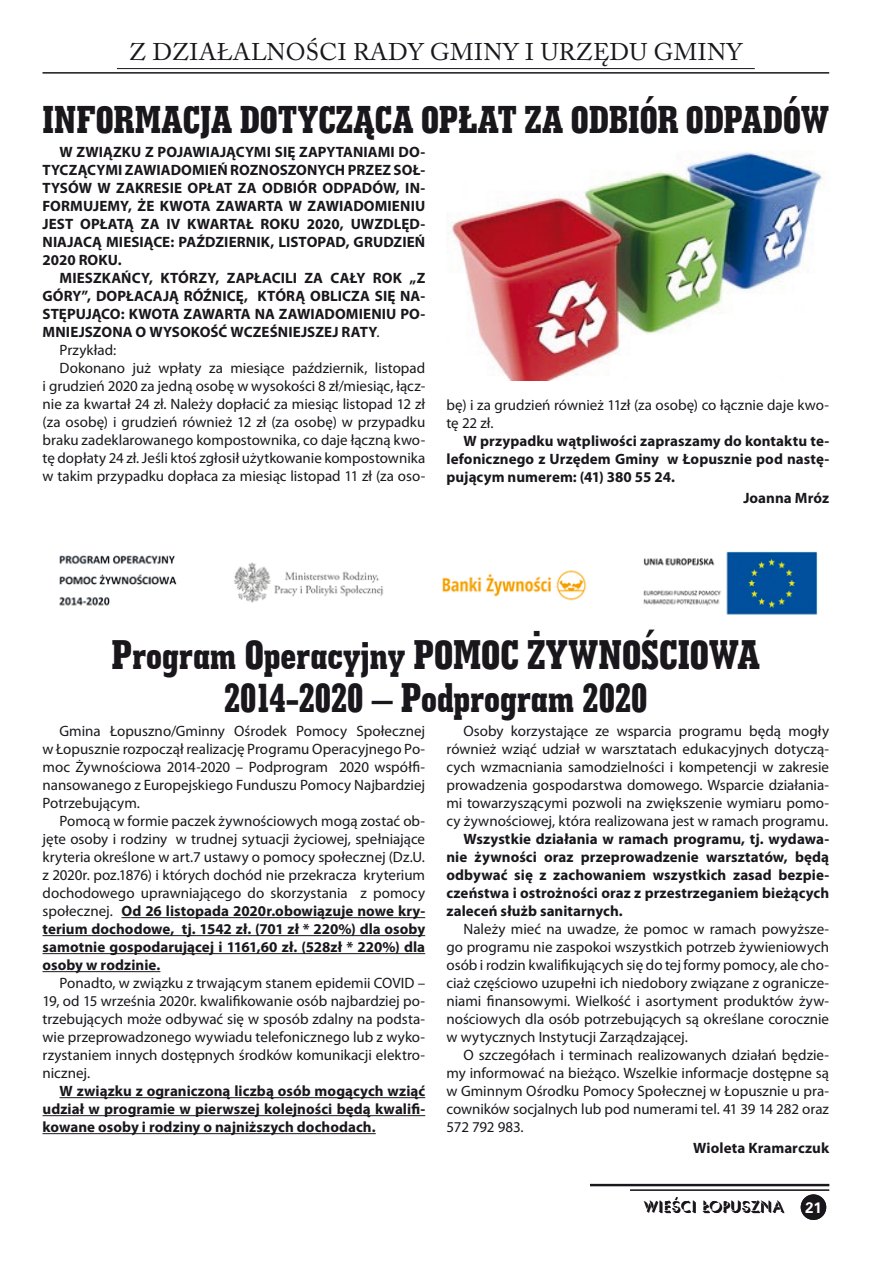
<style>
.page{position:relative;width:893px;height:1263px;background:#fff}
.page>*{position:absolute;margin:0;border:0;box-sizing:border-box;transform-origin:0 0}
.t1{font:42px/43.5px "Geom Slab 703 BT Pl Cd Xtra Bd";letter-spacing:-.005em;color:#1a171c;text-align:center}
.t2{font:39.3px "Geom Slab 703 BT Pl Cd Xtra Bd";color:#1a171c}
.t3{font:24px "Adobe Caslon Pro";letter-spacing:.015em;color:#1a171c}
.t4{font:16.5px "Umbrella";color:#1a171c}
.t5{font:15px/18px "Myriad Pro";color:#1a171c;text-align:justify}
.t6{font:700 15px/18px "Myriad Pro";letter-spacing:.005em;color:#1a171c;text-align:justify}
.t7{font:700 15px "Zurich L2";color:#fff}
.s1{font-weight:400}
.s2{font-weight:700}
</style>
<div class="page">
<hr style="left:43px;top:72px;width:786px;height:2px;background:#1a171c">
<hr style="left:117px;top:68px;width:638px;height:1px;background:#1a171c">
<div style="left:801px;top:1194px;width:25px;height:26px;background:#1a171c;border-radius:50%"></div>
<hr style="left:590px;top:1184px;width:239px;height:2px;background:#1a171c">
<hr style="left:630px;top:1189px;width:199px;height:2px;background:#1a171c">
<img style="left:446px;top:152px;width:376px;height:229px">
<hr style="left:121px;top:917px;width:304px;height:1px;background:#1a171c">
<hr style="left:43px;top:935px;width:382px;height:1px;background:#1a171c">
<hr style="left:43px;top:953px;width:382px;height:1px;background:#1a171c">
<hr style="left:43px;top:971px;width:117px;height:1px;background:#1a171c">
<hr style="left:60px;top:1097px;width:365px;height:1px;background:#1a171c">
<hr style="left:43px;top:1115px;width:382px;height:1px;background:#1a171c">
<hr style="left:43px;top:1133px;width:333px;height:1px;background:#1a171c">
<img style="left:59px;top:551px;width:759px;height:64px">
<h3 class="t3" style="left:129px;top:38px;width:615px">Z DZIAŁALNOŚCI RADY GMINY I URZĘDU GMINY</h3>
<h2 class="t2" style="left:43px;top:95px;width:788px">INFORMACJA DOTYCZĄCA OPŁAT ZA ODBIÓR ODPADÓW</h2>
<p class="t6" style="left:60px;top:143px;width:28px">W ZWIĄZK</p>
<p class="t6" style="left:131px;top:143px;width:62px">U Z POJAWIA</p>
<p class="t6" style="left:220px;top:143px;width:133px">JĄCYMI SIĘ ZA PYTANIAMI</p>
<p class="t6" style="left:399px;top:143px;width:28px">DO -</p>
<p class="t6" style="left:43px;top:161px;width:93px">TYCZĄCYMI ZAWIADOMIE</p>
<p class="t6" style="left:217px;top:161px;width:24px">Ń ROZNO</p>
<p class="t6" style="left:280px;top:161px;width:19px">SZON</p>
<p class="t6" style="left:318px;top:161px;width:49px">YCH PRZEZ</p>
<p class="t6" style="left:394px;top:161px;width:33px">SOŁ-</p>
<p class="t6" style="left:43px;top:179px;width:84px">TYSÓW W ZAKRE</p>
<p class="t6" style="left:162px;top:179px;width:265px">SIE OPŁAT ZA ODBIÓR ODPADÓW, IN-</p>
<p class="t6" style="left:43px;top:197px;width:20px">FORM</p>
<p class="t6" style="left:83px;top:197px;width:89px">UJEMY, ŻE KWO</p>
<p class="t6" style="left:193px;top:197px;width:34px">TA ZAWAR</p>
<p class="t6" style="left:266px;top:197px;width:52px">TAWZAWIADOMIENI</p>
<p class="t6" style="left:415px;top:197px;width:12px">U</p>
<p class="t6" style="left:43px;top:215px;width:156px">JEST OPŁATĄ ZA IV KWAR</p>
<p class="t6" style="left:229px;top:215px;width:43px">TAŁ ROK</p>
<p class="t6" style="left:290px;top:215px;width:83px">U 2020, UWZD</p>
<p class="t6" style="left:394px;top:215px;width:33px">LĘD-</p>
<p class="t6" style="left:43px;top:233px;width:172px">NIAJACĄ MIESIĄCE: PAŹDZIERNIK</p>
<p class="t6" style="left:270px;top:233px;width:122px">, LISTOPAD, GRUDZIE</p>
<p class="t6" style="left:415px;top:233px;width:12px">Ń</p>
<p class="t6" style="left:43px;top:251px;width:47px">2020 ROK</p>
<p class="t6" style="left:108px;top:251px;width:15px">U.</p>
<p class="t6" style="left:60px;top:269px;width:44px">MIESZKA</p>
<p class="t6" style="left:121px;top:269px;width:262px">ŃCY, KTÓRZY, ZAPŁACILI ZA CAŁY ROK</p>
<p class="t6" style="left:43px;top:269px;width:384px;text-indent:367px">„Z GÓRY”, DO PŁACAJĄ RÓŹNI CĘ, KTÓRĄ OBLICZA SIĘ NA-STĘPUJĄCO: KWO</p>
<p class="t6" style="left:162px;top:305px;width:33px">TA ZAWAR</p>
<p class="t6" style="left:233px;top:305px;width:56px">TANA ZAWIADOMIENI</p>
<p class="t6" style="left:386px;top:305px;width:41px">U PO-</p>
<p class="t6" style="left:43px;top:323px;width:10px">MNIE</p>
<p class="t6" style="left:79px;top:323px;width:25px">JSZONA</p>
<p class="t6" style="left:136px;top:323px;width:56px">O WYSOKO</p>
<p class="t6" style="left:211px;top:323px;width:171px">ŚĆ WCZEŚNIEJSZEJ RATY<span class="s1">.</span></p>
<p class="t5" style="left:60px;top:341px;width:58px">Przykład:</p>
<p class="t5" style="left:60px;top:359px;width:367px">Dokonano już wpłaty za miesiące październik, listopad</p>
<p class="t5" style="left:43px;top:377px;width:384px">i grudzień 2020 za jedną osobę w wysokości 8 zł/miesiąc, łącz-</p>
<p class="t5" style="left:43px;top:395px;width:384px">nie za kwartał 24 zł. Należy dopłacić za miesiąc listopad 12 zł</p>
<p class="t5" style="left:43px;top:413px;width:384px">(za osobę) i grudzień również 12 zł (za osobę) w przypadku</p>
<p class="t5" style="left:43px;top:431px;width:384px">braku zadeklarowanego kompostownika, co daje łączną kwo-</p>
<p class="t5" style="left:43px;top:449px;width:384px">tę dopłaty 24 zł. Jeśli ktoś zgłosił użytkowanie kompostownika</p>
<p class="t5" style="left:43px;top:467px;width:384px">w takim przypadku dopłaca za miesiąc listopad 11 zł (za oso-</p>
<p class="t5" style="left:446px;top:395px;width:384px">bę) i za grudzień również 11zł (za osobę) co łącznie daje kwo&shy;tę 22 zł.</p>
<p class="t6" style="left:446px;top:431px;width:384px;text-indent:17px">W przypadku wątpliwości zapraszamy do kontaktu te&shy;lefonicznego z Urzędem Gminy w Łopusznie pod nastę&shy;pującym numerem: (41) 380 55 24.</p>
<p class="t6" style="left:743px;top:488px;width:87px">Joanna Mróz</p>
<h1 class="t1" style="left:112px;top:631px;width:650px">Program Operacyjny POMOC ŻYWNOŚCIOWA<br>2014-2020 – Podprogram 2020</h1>
<p class="t5" style="left:446px;top:722px;width:384px;text-indent:17px">Osoby korzystające ze wsparcia programu będą mogły również wziąć udział w warsztatach edukacyjnych dotyczą&shy;cych wzmacniania samodzielności i kompetencji w zakresie prowadzenia gospodarstwa domowego. Wsparcie działania&shy;mi towarzyszącymi pozwoli na zwiększenie wymiaru pomo&shy;cy żywnościowej, która realizowana jest w ramach programu.</p>
<p class="t6" style="left:446px;top:829px;width:384px;text-indent:17px">Wszystkie działania w ramach programu, tj. wydawa&shy;nie żywności oraz przeprowadzenie warsztatów, będą odbywać się z zachowaniem wszystkich zasad bezpie&shy;czeństwa i ostrożności oraz z przestrzeganiem bieżących zaleceń służb sanitarnych.</p>
<p class="t5" style="left:446px;top:920px;width:384px;text-indent:17px">Należy mieć na uwadze, że pomoc w ramach powyższe&shy;go programu nie zaspokoi wszystkich potrzeb żywieniowych osób i rodzin kwalifikujących się do tej formy pomocy, ale cho&shy;ciaż częściowo uzupełni ich niedobory związane z ogranicze&shy;niami finansowymi. Wielkość i asortyment produktów żyw&shy;nościowych dla osób potrzebujących są określane corocznie w wytycznych Instytucji Zarządzającej.</p>
<p class="t5" style="left:446px;top:1046px;width:384px;text-indent:17px">O szczegółach i terminach realizowanych działań będzie&shy;my informować na bieżąco. Wszelkie informacje dostępne są w Gminnym Ośrodku Pomocy Społecznej w Łopusznie u pra&shy;cowników socjalnych lub pod numerami tel. 41 39 14 282 oraz 572 792 983.</p>
<p class="t6" style="left:693px;top:1138px;width:138px">Wioleta Kramarczuk</p>
<p class="t5" style="left:43px;top:722px;width:384px;text-indent:17px">Gmina Łopuszno/Gminny Ośrodek Pomocy Społecznej w Łopusznie rozpoczął realizację Programu Operacyjnego Po&shy;moc Żywnościowa 2014-2020 – Podprogram 2020 współfi&shy;nansowanego z Europejskiego Funduszu Pomocy Najbardziej Potrzebującym.</p>
<p class="t5" style="left:43px;top:812px;width:384px;text-indent:17px">Pomocą w formie paczek żywnościowych mogą zostać ob&shy;jęte osoby i rodziny w trudnej sytuacji życiowej, spełniające kryteria określone w art.7 ustawy o pomocy społecznej (Dz.U. z 2020r. poz.1876) i których dochód nie przekracza kryterium dochodowego uprawniającego do skorzystania z pomocy społecznej. <span class="s2">Od 26 listopada 2020r.obowiązuje nowe kry&shy;terium dochodowe, tj. 1542 zł. (701 zł * 220%) dla osoby samotnie gospodarującej i 1161,60 zł. (528zł * 220%) dla osoby w rodzinie.</span></p>
<p class="t5" style="left:43px;top:974px;width:384px;text-indent:17px">Ponadto, w związku z trwającym stanem epidemii COVID – 19, od 15 września 2020r. kwalifikowanie osób najbardziej po&shy;trzebujących może odbywać się w sposób zdalny na podsta&shy;wie przeprowadzonego wywiadu telefonicznego lub z wyko&shy;rzystaniem innych dostępnych środków komunikacji elektro&shy;nicznej.</p>
<p class="t6" style="left:43px;top:1081px;width:384px;text-indent:17px">W związku z ograniczoną liczbą osób mogących wziąć udział w programie w pierwszej kolejności będą kwalifi&shy;kowane osoby i rodziny o najniższych dochodach.</p>
<p class="t4" style="left:644px;top:1196px;width:141px">WIEŚCI ŁOPUSZNA</p>
<p class="t7" style="left:805px;top:1197px;width:18px">21</p>
</div>
